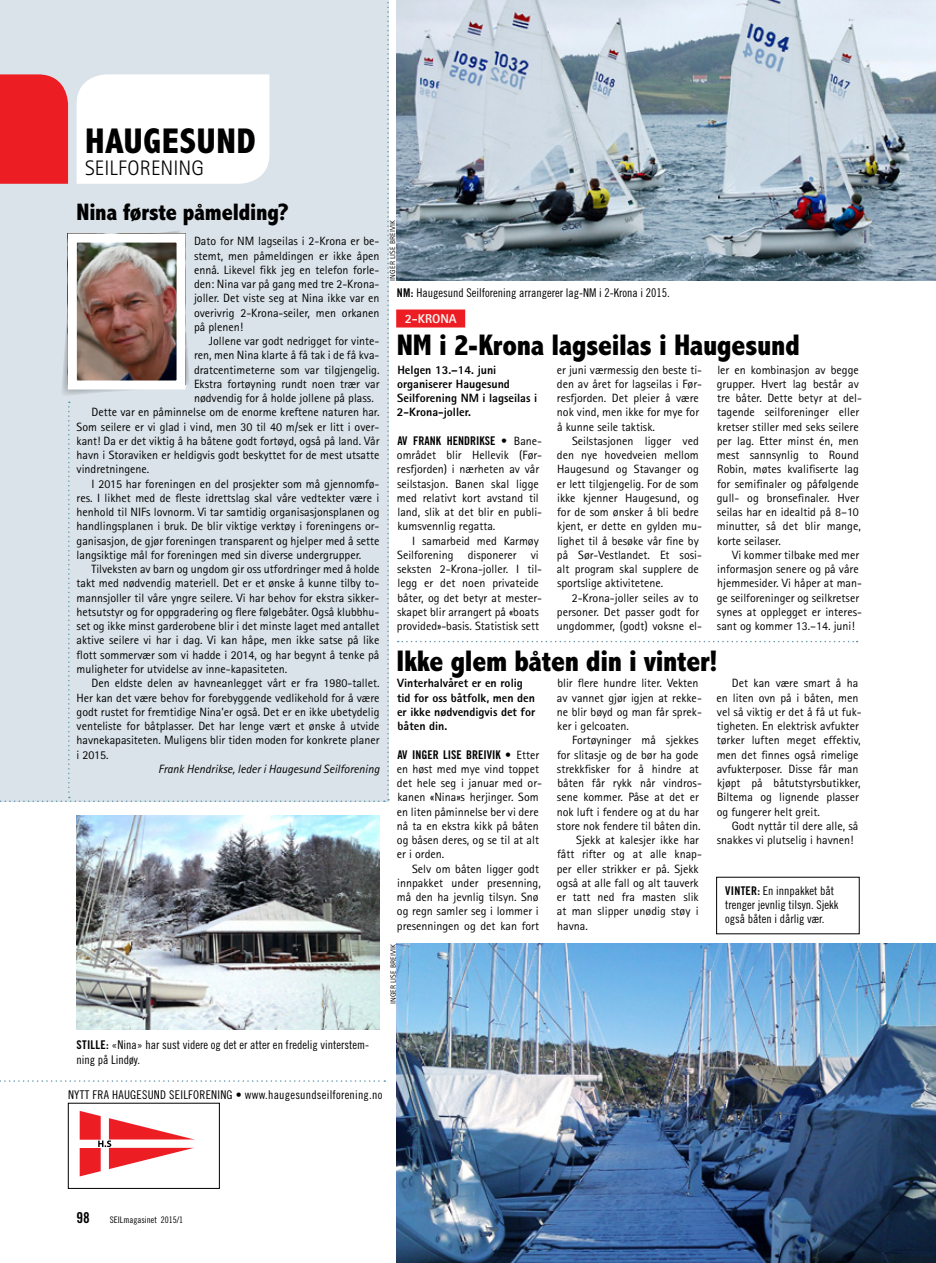
<style>
.page{position:relative;width:936px;height:1263px;background:#fff}
.page>*{position:absolute;margin:0;border:0;box-sizing:border-box;transform-origin:0 0}
.Vignett_Abadi_24_pt{font:800 condensed 36px "Abadi MT Std";letter-spacing:.015em;color:#000}
.Tittel_20_pt{font:800 condensed 30px "Abadi MT Std";letter-spacing:-.01em;color:#000}
.Tittel_16_pt{font:800 condensed 24px "Abadi MT Std";letter-spacing:-.01em;color:#000}
.Vignett_2_rotis_14_p{font:300 21px "Rotis Sans Serif Std";letter-spacing:.005em;color:#000}
.t1{font:15px "Trade Gothic LT Std Bd Cn 20";color:#000}
.A-Stikktittel_negati{font:800 12.75px "Rotis Sans Serif Std";color:#f5f4f1}
.Brødtekst_m_innrykk{font:12px/14.2px "Rotis Sans Serif Std";color:#000}
.Brødtekst_innledning{font:12px/14.2px "Rotis Sans Serif Std";color:#000}
.Brødtekst_u_innrykk{font:12px/14.2px "Rotis Sans Serif Std";color:#000;text-align:justify}
.Bildetekst_8_9_5{font:12px/14.2px "Trade Gothic LT Std Cn 18";color:#000}
.Ingress{font:800 12px/14.2px "Rotis Sans Serif Std";color:#000}
.Bildetekst_8_9_5-2{font:12px "Trade Gothic LT Std Cn 18";letter-spacing:.02em;color:#000}
.Foreningsleder_bylin{font:italic 12px "Rotis Sans Serif Std";color:#000}
.t2{font:9px "Trade Gothic LT Std Cn 18";color:#000}
.Foto_byline{font:7.5px "Rotis Sans Serif Std";letter-spacing:.02em;color:#000}
.s1{font-family:"Trade Gothic LT Std Bd Cn 20"}
</style>
<div class="page">
<svg style="left:0;top:0;width:389px;height:802px;background:#d9dbe0"></svg>
<svg style="left:0;top:1080px;width:385px;height:2px"></svg>
<svg style="left:80px;top:1111px;width:115px;height:65px"></svg>
<svg style="left:397px;top:641px;width:460px;height:1px"></svg>
<img style="left:396px;top:0;width:539px;height:281px">
<div style="left:396px;top:309px;width:69px;height:18px;background:#ed1d24"></div>
<img style="left:396px;top:944px;width:539px;height:319px">
<img style="left:77px;top:815px;width:302px;height:214px">
<p class="Vignett_Abadi_24_pt" style="left:85px;top:121px;width:172px">HAUGESUND</p>
<p class="Vignett_2_rotis_14_p" style="left:85px;top:156px;width:120px">SEILFORENING</p>
<p class="Tittel_16_pt" style="left:77px;top:199px;width:214px">Nina første påmelding?</p>
<p class="Brødtekst_u_innrykk" style="left:194px;top:234px;width:187px">Dato for NM lagseilas i 2-Krona er be&shy;stemt, men påmeldingen er ikke åpen ennå. Likevel fikk jeg en telefon forle&shy;den: Nina var på gang med tre 2-Krona&shy;joller. Det viste seg at Nina ikke var en overivrig 2-Krona-seiler, men orkanen på plenen!</p>
<p class="Brødtekst_m_innrykk" style="left:194px;top:334px;width:187px;text-align:justify;text-indent:15px">Jollene var godt nedrigget for vinte&shy;ren, men Nina klarte å få tak i de få kva&shy;dratcentimeterne som var tilgjengelig.<br>Ekstra fortøyning rundt noen trær var nødvendig for å holde jollene på plass.</p>
<p class="Brødtekst_m_innrykk" style="left:77px;top:405px;width:304px;text-align:justify;text-indent:15px">Dette var en påminnelse om de enorme kreftene naturen har.<br>Som seilere er vi glad i vind, men 30 til 40 m/sek er litt i over&shy;kant! Da er det viktig å ha båtene godt fortøyd, også på land. Vår havn i Storaviken er heldigvis godt beskyttet for de mest utsatte vindretningene.</p>
<p class="Brødtekst_m_innrykk" style="left:77px;top:476px;width:304px;text-align:justify;text-indent:15px">I 2015 har foreningen en del prosjekter som må gjennomfø&shy;res. I likhet med de fleste idrettslag skal våre vedtekter være i henhold til NIFs lovnorm. Vi tar samtidig organisasjonsplanen og handlingsplanen i bruk. De blir viktige verktøy i foreningens or&shy;ganisasjon, de gjør foreningen transparent og hjelper med å sette langsiktige mål for foreningen med sin diverse undergrupper.</p>
<p class="Brødtekst_m_innrykk" style="left:77px;top:562px;width:304px;text-align:justify;text-indent:15px">Tilveksten av barn og ungdom gir oss utfordringer med å holde takt med nødvendig materiell. Det er et ønske å kunne tilby to&shy;mannsjoller til våre yngre seilere. Vi har behov for ekstra sikker&shy;hetsutstyr og for oppgradering og flere følgebåter. Også klubbhu&shy;set og ikke minst garderobene blir i det minste laget med antallet aktive seilere vi har i dag. Vi kan håpe, men ikke satse på like flott sommervær som vi hadde i 2014, og har begynt å tenke på muligheter for utvidelse av inne-kapasiteten.</p>
<p class="Brødtekst_m_innrykk" style="left:77px;top:676px;width:304px;text-align:justify;text-indent:15px">Den eldste delen av havneanlegget vårt er fra 1980-tallet.<br>Her kan det være behov for forebyggende vedlikehold for å være godt rustet for fremtidige Nina’er også. Det er en ikke ubetydelig venteliste for båtplasser. Det har lenge vært et ønske å utvide havnekapasiteten. Muligens blir tiden moden for konkrete planer i 2015.</p>
<p class="Foreningsleder_bylin" style="left:158px;top:762px;width:223px">Frank Hendrikse, leder i Haugesund Seilforening</p>
<p class="Foto_byline" style="left:388px;top:281px;width:62px;rotate:-90deg">INGER LISE BREIVIK</p>
<p class="Bildetekst_8_9_5" style="left:397px;top:285px;width:274px"><span class="s1">NM:</span> Haugesund Seilforening arrangerer lag-NM i 2-Krona i 2015.</p>
<p class="A-Stikktittel_negati" style="left:404px;top:310px;width:53px">2-KRONA</p>
<p class="Tittel_20_pt" style="left:397px;top:328px;width:404px">NM i 2-Krona lagseilas i Haugesund</p>
<p class="Ingress" style="left:397px;top:362px;width:142px">Helgen 13.–14. juni organiserer Haugesund<br>Seilforening NM i lagseilas i<br>2-Krona-joller.</p>
<p class="Brødtekst_innledning" style="left:397px;top:434px;width:147px"><span class="s1">AV FRANK HENDRIKSE •</span> Bane&shy;området blir Hellevik (Før&shy;resfjorden) i nærheten av vår seilstasjon. Banen skal ligge med relativt kort avstand til land, slik at det blir en publi&shy;kumsvennlig regatta.</p>
<p class="Brødtekst_m_innrykk" style="left:397px;top:533px;width:147px;text-indent:15px">I samarbeid med Karmøy<br>Seilforening disponerer vi seksten 2-Krona-joller. I til&shy;legg er det noen privateide båter, og det betyr at mester&shy;skapet blir arrangert på «boats provided»-basis. Statistisk sett</p>
<p class="Brødtekst_m_innrykk" style="left:557px;top:362px;width:147px">er juni værmessig den beste ti&shy;den av året for lagseilas i Før&shy;resfjorden. Det pleier å være nok vind, men ikke for mye for å kunne seile taktisk.</p>
<p class="Brødtekst_m_innrykk" style="left:557px;top:434px;width:147px;text-indent:15px">Seilstasjonen ligger ved den nye hovedveien mellom<br>Haugesund og Stavanger og er lett tilgjengelig. For de som ikke kjenner Haugesund, og for de som ønsker å bli bedre kjent, er dette en gylden mu&shy;lighet til å besøke vår fine by på Sør-Vestlandet. Et sosi&shy;alt program skal supplere de sportslige aktivitetene.</p>
<p class="Brødtekst_m_innrykk" style="left:557px;top:590px;width:147px;text-indent:15px">2-Krona-joller seiles av to personer. Det passer godt for ungdommer, (godt) voksne el-</p>
<p class="Brødtekst_m_innrykk" style="left:716px;top:362px;width:147px">ler en kombinasjon av begge grupper. Hvert lag består av tre båter. Dette betyr at del&shy;tagende seilforeninger eller kretser stiller med seks seilere per lag. Etter minst én, men mest sannsynlig to Round<br>Robin, møtes kvalifiserte lag for semifinaler og påfølgende gull- og bronsefinaler. Hver seilas har en idealtid på 8–10 minutter, så det blir mange, korte seilaser.</p>
<p class="Brødtekst_m_innrykk" style="left:716px;top:548px;width:147px;text-indent:15px">Vi kommer tilbake med mer informasjon senere og på våre hjemmesider. Vi håper at man&shy;ge seilforeninger og seilkretser synes at opplegget er interes&shy;sant og kommer 13.–14. juni!</p>
<p class="Tittel_20_pt" style="left:396px;top:644px;width:323px">Ikke glem båten din i vinter!</p>
<p class="Ingress" style="left:397px;top:676px;width:140px">Vinterhalvåret er en rolig tid for oss båtfolk, men den er ikke nødvendigvis det for båten din.</p>
<p class="Brødtekst_innledning" style="left:397px;top:747px;width:147px"><span class="s1">AV INGER LISE BREIVIK •</span> Etter en høst med mye vind toppet det hele seg i januar med or&shy;kanen «Nina»s herjinger. Som en liten påminnelse ber vi dere nå ta en ekstra kikk på båten og båsen deres, og se til at alt er i orden.</p>
<p class="Brødtekst_m_innrykk" style="left:397px;top:861px;width:145px;text-indent:15px">Selv om båten ligger godt innpakket under presenning, må den ha jevnlig tilsyn. Snø og regn samler seg i lommer i presenningen og det kan fort</p>
<p class="Brødtekst_m_innrykk" style="left:716px;top:676px;width:147px;text-indent:15px">Det kan være smart å ha en liten ovn på i båten, men vel så viktig er det å få ut fuk&shy;tigheten. En elektrisk avfukter tørker luften meget effektiv, men det finnes også rimelige avfukterposer. Disse får man kjøpt på båtutstyrsbutikker,<br>Biltema og lignende plasser og fungerer helt greit.</p>
<p class="Brødtekst_m_innrykk" style="left:716px;top:818px;width:143px;text-indent:15px">Godt nyttår til dere alle, så snakkes vi plutselig i havnen!</p>
<p class="Brødtekst_m_innrykk" style="left:556px;top:676px;width:146px">blir flere hundre liter. Vekten av vannet gjør igjen at rekke&shy;ne blir bøyd og man får sprek&shy;ker i gelcoaten.</p>
<p class="Brødtekst_m_innrykk" style="left:556px;top:733px;width:146px;text-indent:15px">Fortøyninger må sjekkes for slitasje og de bør ha gode strekkfisker for å hindre at båten får rykk når vindros&shy;sene kommer. Påse at det er nok luft i fendere og at du har store nok fendere til båten din.</p>
<p class="Brødtekst_m_innrykk" style="left:556px;top:833px;width:147px;text-indent:19px">Sjekk at kalesjer ikke har fått rifter og at alle knap&shy;per eller strikker er på. Sjekk også at alle fall og alt tauverk er tatt ned fra masten slik at man slipper unødig støy i havna.</p>
<p class="Bildetekst_8_9_5" style="left:725px;top:883px;width:115px"><span class="s1">VINTER:</span> En innpakket båt trenger jevnlig tilsyn. Sjekk også båten i dårlig vær.</p>
<p class="Foto_byline" style="left:389px;top:1004px;width:62px;rotate:-90deg">INGER LISE BREIVIK</p>
<p class="Bildetekst_8_9_5" style="left:77px;top:1038px;width:294px"><span class="s1">STILLE:</span> «Nina» har sust videre og det er atter en fredelig vinterstem&shy;ning på Lindøy.</p>
<p class="Bildetekst_8_9_5-2" style="left:68px;top:1088px;width:316px">NYTT FRA HAUGESUND SEILFORENING • www.haugesundseilforening.no</p>
<p class="t1" style="left:76px;top:1208px;width:15px">98</p>
<p class="t2" style="left:110px;top:1214px;width:75px">SEILmagasinet 2015/1</p>
</div>
